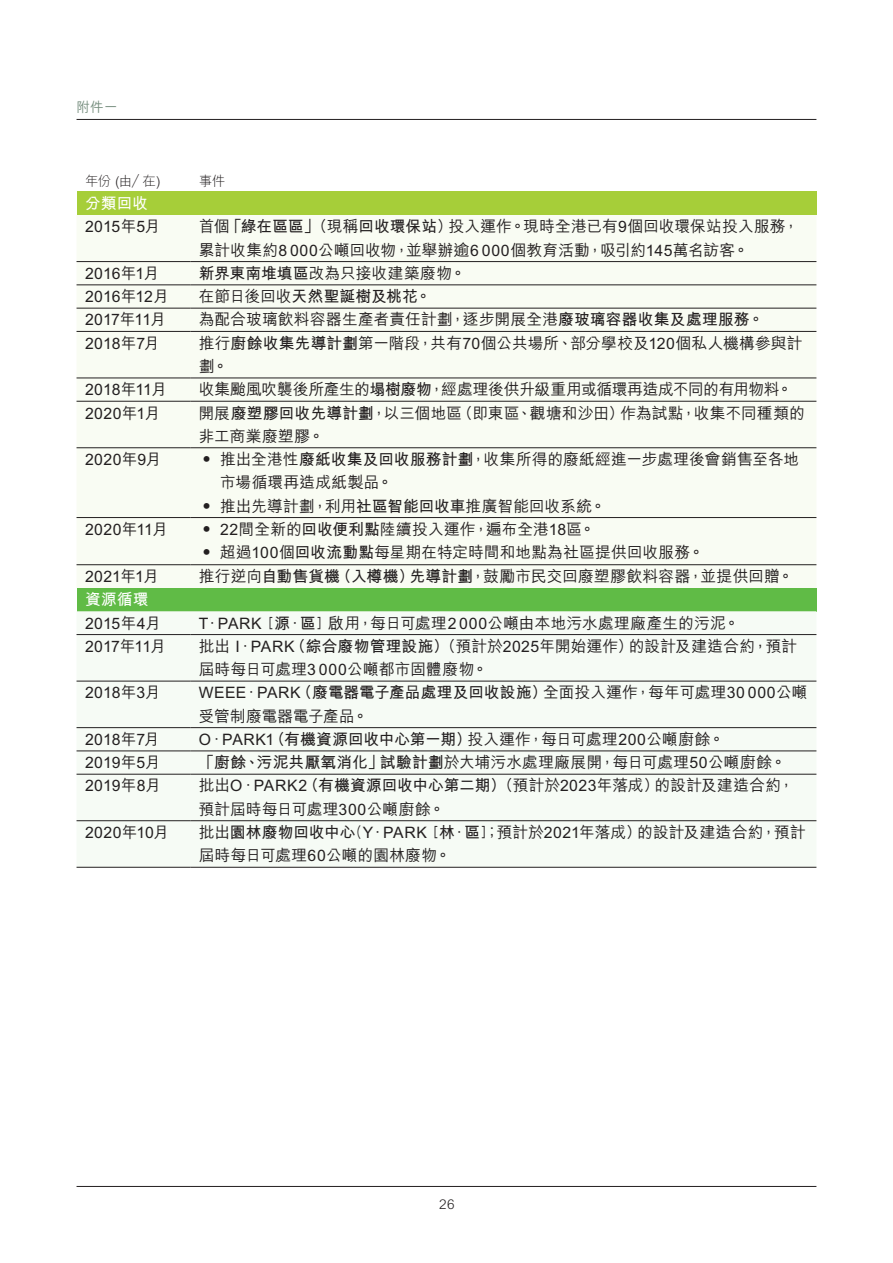
<style>
.page{position:relative;width:893px;height:1263px;background:#fff}
.page>*{position:absolute;margin:0;border:0;box-sizing:border-box;transform-origin:0 0}
.Box_text_Chi{font:500 15.75px/23.2px "M Hei HK";letter-spacing:.005em;color:#231f20}
.Box_text_Chi-2{font:700 15.75px "M Hei HK";letter-spacing:-.005em;color:#231f20}
.Box_text_Chi-3{font:500 15.75px "M Hei HK";letter-spacing:-.02em;color:#231f20}
.Box_text_Chi-4{font:500 15.75px "M Hei HK";letter-spacing:-.03em;color:#231f20}
.Box_text_Chi-5{font:500 15.75px "M Hei HK";letter-spacing:.025em;color:#231f20}
.Box_text_Chi-6{font:700 15.75px "M Hei HK";letter-spacing:.005em;color:#fff}
.table_text_Chi{font:300 13.5px "M Hei HK";color:#231f20}
.Header_Chi{font:500 13.5px "M Hei HK";color:#768e7e}
.s1{font-weight:700}
.s2{font-weight:500}
</style>
<div class="page">
<hr style="left:77px;top:1186px;width:739px;height:1px;background:#231f20">
<hr style="left:77px;top:119px;width:739px;height:1px;background:#231f20">
<div style="left:77px;top:192px;width:739px;height:23px;background:#a6ce39"></div>
<div style="left:77px;top:215px;width:739px;height:373px;background:#f9fcf3"></div>
<div style="left:77px;top:588px;width:739px;height:23px;background:#60bb46"></div>
<div style="left:77px;top:611px;width:739px;height:256px;background:#f6fbf5"></div>
<hr style="left:77px;top:261px;width:113px;height:1px;background:#231f20">
<hr style="left:190px;top:261px;width:626px;height:1px;background:#231f20">
<hr style="left:77px;top:285px;width:113px;height:1px;background:#231f20">
<hr style="left:190px;top:285px;width:626px;height:1px;background:#231f20">
<hr style="left:77px;top:634px;width:113px;height:1px;background:#231f20">
<hr style="left:190px;top:634px;width:626px;height:1px;background:#231f20">
<hr style="left:77px;top:681px;width:113px;height:1px;background:#231f20">
<hr style="left:190px;top:681px;width:626px;height:1px;background:#231f20">
<hr style="left:77px;top:727px;width:113px;height:1px;background:#231f20">
<hr style="left:190px;top:727px;width:626px;height:1px;background:#231f20">
<hr style="left:77px;top:751px;width:113px;height:1px;background:#231f20">
<hr style="left:190px;top:751px;width:626px;height:1px;background:#231f20">
<hr style="left:77px;top:308px;width:113px;height:1px;background:#231f20">
<hr style="left:190px;top:308px;width:626px;height:1px;background:#231f20">
<hr style="left:77px;top:331px;width:113px;height:1px;background:#231f20">
<hr style="left:190px;top:331px;width:626px;height:1px;background:#231f20">
<hr style="left:77px;top:378px;width:113px;height:1px;background:#231f20">
<hr style="left:190px;top:378px;width:626px;height:1px;background:#231f20">
<hr style="left:77px;top:401px;width:113px;height:1px;background:#231f20">
<hr style="left:190px;top:401px;width:626px;height:1px;background:#231f20">
<hr style="left:77px;top:447px;width:113px;height:1px;background:#231f20">
<hr style="left:190px;top:447px;width:626px;height:1px;background:#231f20">
<hr style="left:77px;top:517px;width:113px;height:1px;background:#231f20">
<hr style="left:190px;top:517px;width:626px;height:1px;background:#231f20">
<hr style="left:77px;top:564px;width:113px;height:1px;background:#231f20">
<hr style="left:190px;top:564px;width:626px;height:1px;background:#231f20">
<hr style="left:77px;top:774px;width:113px;height:1px;background:#231f20">
<hr style="left:190px;top:774px;width:626px;height:1px;background:#231f20">
<hr style="left:77px;top:820px;width:113px;height:1px;background:#231f20">
<hr style="left:190px;top:820px;width:626px;height:1px;background:#231f20">
<hr style="left:77px;top:867px;width:113px;height:1px;background:#231f20">
<hr style="left:190px;top:867px;width:626px;height:1px;background:#231f20">
<p class="Header_Chi" style="left:77px;top:97px;width:43px">附件一</p>
<p class="table_text_Chi" style="left:85px;top:171px;width:77px">年份 (由／在)</p>
<p class="table_text_Chi" style="left:199px;top:171px;width:28px">事件</p>
<p class="Box_text_Chi-6" style="left:85px;top:192px;width:64px">分類回收</p>
<p class="Box_text_Chi" style="left:85px;top:214px;width:77px">2015年5月</p>
<p class="Box_text_Chi" style="left:199px;top:214px;width:602px">首個<span class="s1">「綠在區區」</span>（現稱<span class="s1">回收環保站</span>）投入運作。現時全港已有9個回收環保站投入服務，累計收集約8 000公噸回收物，並舉辦逾6 000個教育活動，吸引約145萬名訪客。</p>
<p class="Box_text_Chi" style="left:85px;top:260px;width:76px">2016年1月</p>
<p class="Box_text_Chi" style="left:199px;top:260px;width:269px"><span class="s1">新界東南堆填區</span>改為只接收建築廢物。</p>
<p class="Box_text_Chi" style="left:85px;top:284px;width:85px">2016年12月</p>
<p class="Box_text_Chi-2" style="left:199px;top:285px;width:234px"><span class="s2">在節日後回收</span>天然聖誕樹及桃花<span class="s2">。</span></p>
<p class="Box_text_Chi-4" style="left:85px;top:308px;width:82px">2017年11月</p>
<p class="Box_text_Chi" style="left:199px;top:307px;width:566px">為配合玻璃飲料容器生產者責任計劃，逐步開展全港<span class="s1">廢玻璃容器收集及處理服務</span>。</p>
<p class="Box_text_Chi" style="left:85px;top:330px;width:76px">2018年7月</p>
<p class="Box_text_Chi" style="left:199px;top:330px;width:605px">推行<span class="s1">廚餘收集先導計劃</span>第一階段，共有70個公共場所、部分學校及120個私人機構參與計劃。</p>
<p class="Box_text_Chi" style="left:85px;top:377px;width:83px">2018年11月</p>
<p class="Box_text_Chi-3" style="left:199px;top:378px;width:595px">收集颱風吹襲後所產生的<span class="s1">塌樹廢物</span>，經處理後供升級重用或循環再造成不同的有用物料。</p>
<p class="Box_text_Chi-5" style="left:85px;top:401px;width:77px">2020年1月</p>
<p class="Box_text_Chi" style="left:199px;top:400px;width:608px">開展<span class="s1">廢塑膠回收先導計劃</span>，以三個地區（即東區、觀塘和沙田）作為試點，收集不同種類的非工商業廢塑膠。</p>
<p class="Box_text_Chi-5" style="left:85px;top:448px;width:78px">2020年9月</p>
<p class="Box_text_Chi" style="left:220px;top:446px;width:581px;text-indent:-21px">• 推出全港性<span class="s1">廢紙收集及回收服務計劃</span>，收集所得的廢紙經進一步處理後會銷售至各地市場循環再造成紙製品。</p>
<p class="Box_text_Chi" style="left:199px;top:493px;width:409px">• 推出先導計劃，利用<span class="s1">社區智能回收車</span>推廣智能回收系統。</p>
<p class="Box_text_Chi" style="left:85px;top:516px;width:84px">2020年11月</p>
<p class="Box_text_Chi" style="left:199px;top:516px;width:398px">• 22間全新的<span class="s1">回收便利點</span>陸續投入運作，遍布全港18區。</p>
<p class="Box_text_Chi" style="left:199px;top:539px;width:507px">• 超過100個<span class="s1">回收流動點</span>每星期在特定時間和地點為社區提供回收服務。</p>
<p class="Box_text_Chi-3" style="left:85px;top:565px;width:75px">2021年1月</p>
<p class="Box_text_Chi" style="left:199px;top:563px;width:596px">推行逆向<span class="s1">自動售貨機（入樽機）先導計劃</span>，鼓勵市民交回廢塑膠飲料容器，並提供回贈。</p>
<p class="Box_text_Chi-6" style="left:85px;top:588px;width:65px">資源循環</p>
<p class="Box_text_Chi" style="left:85px;top:610px;width:77px">2015年4月</p>
<p class="Box_text_Chi" style="left:199px;top:610px;width:542px"><span class="s1">T．PARK [源．區]</span> 啟用，每日可處理2 000公噸由本地污水處理廠產生的污泥。</p>
<p class="Box_text_Chi-4" style="left:85px;top:635px;width:82px">2017年11月</p>
<p class="Box_text_Chi" style="left:199px;top:633px;width:600px">批出 <span class="s1">I．PARK（綜合廢物管理設施）</span>（預計於2025年開始運作）的設計及建造合約，預計屆時每日可處理3 000公噸都市固體廢物。</p>
<p class="Box_text_Chi" style="left:85px;top:680px;width:77px">2018年3月</p>
<p class="Box_text_Chi" style="left:199px;top:680px;width:610px"><span class="s1">WEEE．PARK（廢電器電子產品處理及回收設施）</span>全面投入運作，每年可處理30 000公噸受管制廢電器電子產品。</p>
<p class="Box_text_Chi" style="left:85px;top:726px;width:76px">2018年7月</p>
<p class="Box_text_Chi-2" style="left:199px;top:728px;width:527px">O．PARK1（有機資源回收中心第一期）<span class="s2">投入運作，每日可處理200公噸廚餘。</span></p>
<p class="Box_text_Chi" style="left:85px;top:750px;width:77px">2019年5月</p>
<p class="Box_text_Chi" style="left:199px;top:750px;width:589px"><span class="s1">「廚餘、污泥共厭氧消化」試驗計劃</span>於大埔污水處理廠展開，每日可處理50公噸廚餘。</p>
<p class="Box_text_Chi" style="left:85px;top:773px;width:77px">2019年8月</p>
<p class="Box_text_Chi" style="left:199px;top:773px;width:597px">批出<span class="s1">O．PARK2（有機資源回收中心第二期）</span>（預計於2023年落成）的設計及建造合約，預計屆時每日可處理300公噸廚餘。</p>
<p class="Box_text_Chi" style="left:85px;top:819px;width:86px">2020年10月</p>
<p class="Box_text_Chi" style="left:199px;top:819px;width:608px">批出<span class="s1">園林廢物回收中心(Y．PARK [林．區]</span>；預計於2021年落成）的設計及建造合約，預計屆時每日可處理60公噸的園林廢物。</p>
<p class="table_text_Chi" style="left:439px;top:1194px;width:17px">26</p>
</div>
